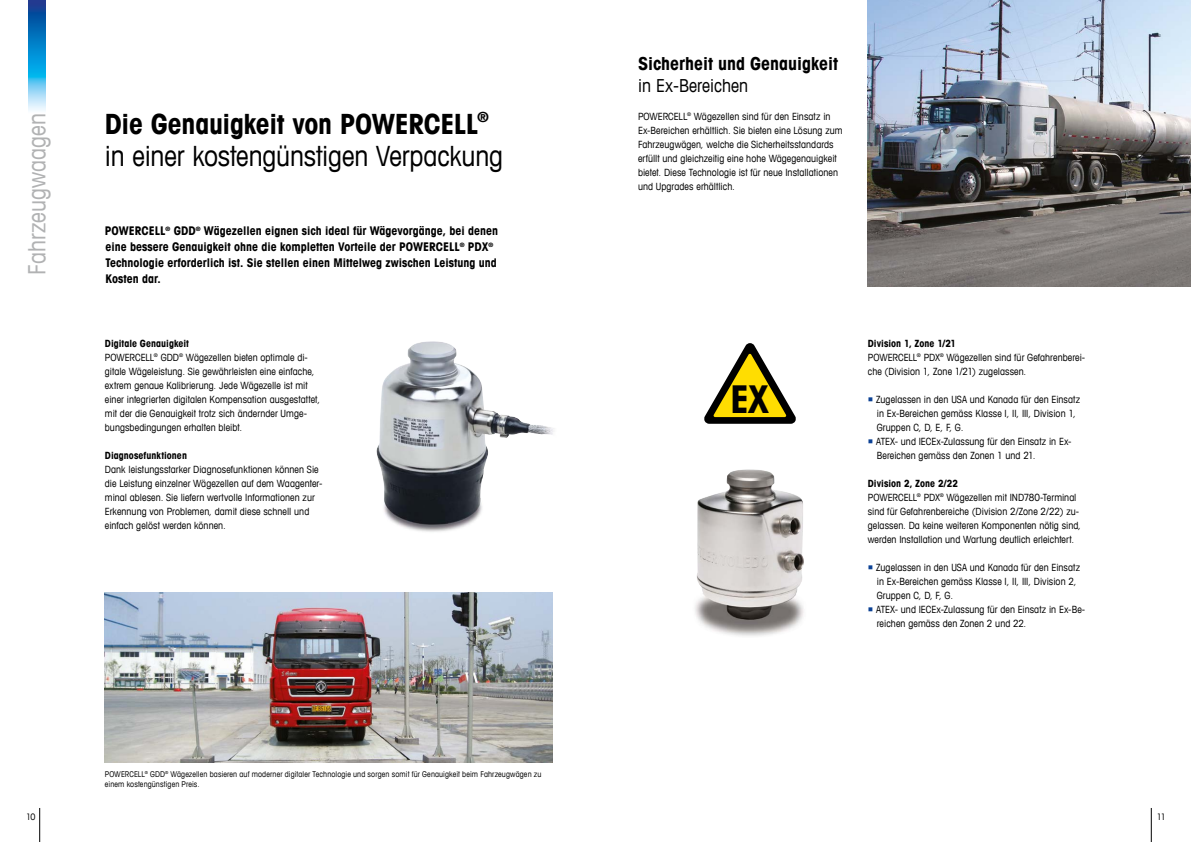
<style>
.page{position:relative;width:1191px;height:842px;background:#fff}
.page>*{position:absolute;margin:0;border:0;box-sizing:border-box;transform-origin:0 0}
.t1{font:38.2px "Avant Garde Gothic Cd Bd ITC";color:#000}
.t2{font:condensed 28px/32px "Avant Garde Com";letter-spacing:-.005em;color:#000}
.t3{font:condensed 24px "Avant Garde Com";color:#b1b2b3}
.t4{font:700 condensed 18px "Avant Garde Com";color:#000}
.t5{font:condensed 18px "Avant Garde Com";color:#000}
.t6{font:700 condensed 12px/16px "Avant Garde Com";color:#000}
.t7{font:condensed 10px/14px "Avant Garde Com";letter-spacing:.005em;color:#000}
.t8{font:700 condensed 10px "Avant Garde Com";letter-spacing:.005em;color:#000}
.t9{font:condensed 9px "Avant Garde Com";color:#000}
.t10{font:condensed 8px/10px "Avant Garde Com";letter-spacing:.015em;color:#000}
.s1{font-weight:700}
.s2{color:#0b4195}
</style>
<div class="page">
<hr style="left:1151px;top:808px;width:1px;height:34px;background:#000">
<hr style="left:39px;top:808px;width:1px;height:34px;background:#000">
<img style="left:28px;top:0;width:17px;height:111px">
<img style="left:105px;top:593px;width:448px;height:169px">
<img style="left:695px;top:469px;width:109px;height:167px">
<img style="left:867px;top:0;width:324px;height:286px">
<svg style="left:704px;top:343px;width:92px;height:81px"></svg>
<img style="left:376px;top:341px;width:178px;height:191px">
<h3 class="t3" style="left:22px;top:275px;width:163px;rotate:-90deg">Fahrzeugwaagen</h3>
<h2 class="t2" style="left:105px;top:107px;width:400px"><span class="s1">Die Genauigkeit von POWERCELL</span><sup>® </sup>in einer kostengünstigen Verpackung</h2>
<p class="t6" style="left:105px;top:223px;width:395px">POWERCELL<sup>®</sup> GDD<sup>®</sup> Wägezellen eignen sich ideal für Wägevorgänge, bei denen eine bessere Genauigkeit ohne die kompletten Vorteile der POWERCELL<sup>®</sup> PDX<sup>® </sup>Technologie erforderlich ist. Sie stellen einen Mittelweg zwischen Leistung und Kosten dar.</p>
<p class="t7" style="left:105px;top:337px;width:217px"><span class="s1">Digitale Genauigkeit<br></span>POWERCELL<sup>®</sup> GDD<sup>®</sup> Wägezellen bieten optimale di&shy;gitale Wägeleistung. Sie gewährleisten eine einfache, extrem genaue Kalibrierung. Jede Wägezelle ist mit einer integrierten digitalen Kompensation ausgestattet, mit der die Genauigkeit trotz sich ändernder Umge&shy;bungsbedingungen erhalten bleibt.</p>
<p class="t8" style="left:105px;top:449px;width:84px">Diagnosefunktionen</p>
<p class="t7" style="left:105px;top:463px;width:219px">Dank leistungsstarker Diagnosefunktionen können Sie die Leistung einzelner Wägezellen auf dem Waagenter&shy;minal ablesen. Sie liefern wertvolle Informationen zur Erkennung von Problemen, damit diese schnell und einfach gelöst werden können.</p>
<p class="t10" style="left:105px;top:769px;width:438px">POWERCELL<sup>®</sup> GDD<sup>®</sup> Wägezellen basieren auf moderner digitaler Technologie und sorgen somit für Genauigkeit beim Fahrzeugwägen zu einem kostengünstigen Preis.</p>
<h3 class="t4" style="left:638px;top:52px;width:202px">Sicherheit und Genauigkeit</h3>
<h3 class="t5" style="left:638px;top:74px;width:111px">in Ex-Bereichen</h3>
<p class="t7" style="left:638px;top:109px;width:206px">POWERCELL<sup>®</sup> Wägezellen sind für den Einsatz in Ex-Bereichen erhältlich. Sie bieten eine Lösung zum Fahrzeugwägen, welche die Sicherheitsstandards erfüllt und gleichzeitig eine hohe Wägegenauigkeit bietet. Diese Technologie ist für neue Installationen und -Upgrades erhältlich.</p>
<h1 class="t1" style="left:730px;top:375px;width:40px">EX</h1>
<p class="t7" style="left:868px;top:337px;width:219px"><span class="s1">Division 1, Zone 1/21<br></span>POWERCELL<sup>®</sup> PDX<sup>®</sup> Wägezellen sind für Gefahrenberei&shy;che (Division 1, Zone 1/21) zugelassen.</p>
<p class="t7" style="left:877px;top:393px;width:205px;text-indent:-9px"><span class="s2">○</span> Zugelassen in den USA und Kanada für den Einsatz in Ex-Bereichen gemäss Klasse I, II, III, Division 1,<br>Gruppen C, D, E, F, G.</p>
<p class="t7" style="left:877px;top:435px;width:196px;text-indent:-9px"><span class="s2">○</span> ATEX- und IECEx-Zulassung für den Einsatz in Ex-<br>Bereichen gemäss den Zonen 1 und 21.</p>
<p class="t7" style="left:868px;top:477px;width:215px"><span class="s1">Division 2, Zone 2/22<br></span>POWERCELL<sup>®</sup> PDX<sup>®</sup> Wägezellen mit IND780-Terminal sind für Gefahrenbereiche (Division 2/Zone 2/22) zu&shy;gelassen. Da keine weiteren Komponenten nötig sind, werden Installation und Wartung deutlich erleichtert.</p>
<p class="t7" style="left:877px;top:561px;width:205px;text-indent:-9px"><span class="s2">○</span> Zugelassen in den USA und Kanada für den Einsatz in Ex-Bereichen gemäss Klasse I, II, III, Division 2,<br>Gruppen C, D, F, G.</p>
<p class="t7" style="left:877px;top:603px;width:210px;text-indent:-9px"><span class="s2">○</span> ATEX- und IECEx-Zulassung für den Einsatz in Ex‑Be&shy;reichen gemäss den Zonen 2 und 22.</p>
<p class="t9" style="left:26px;top:811px;width:11px">10</p>
<p class="t9" style="left:1157px;top:811px;width:10px">11</p>
</div>
